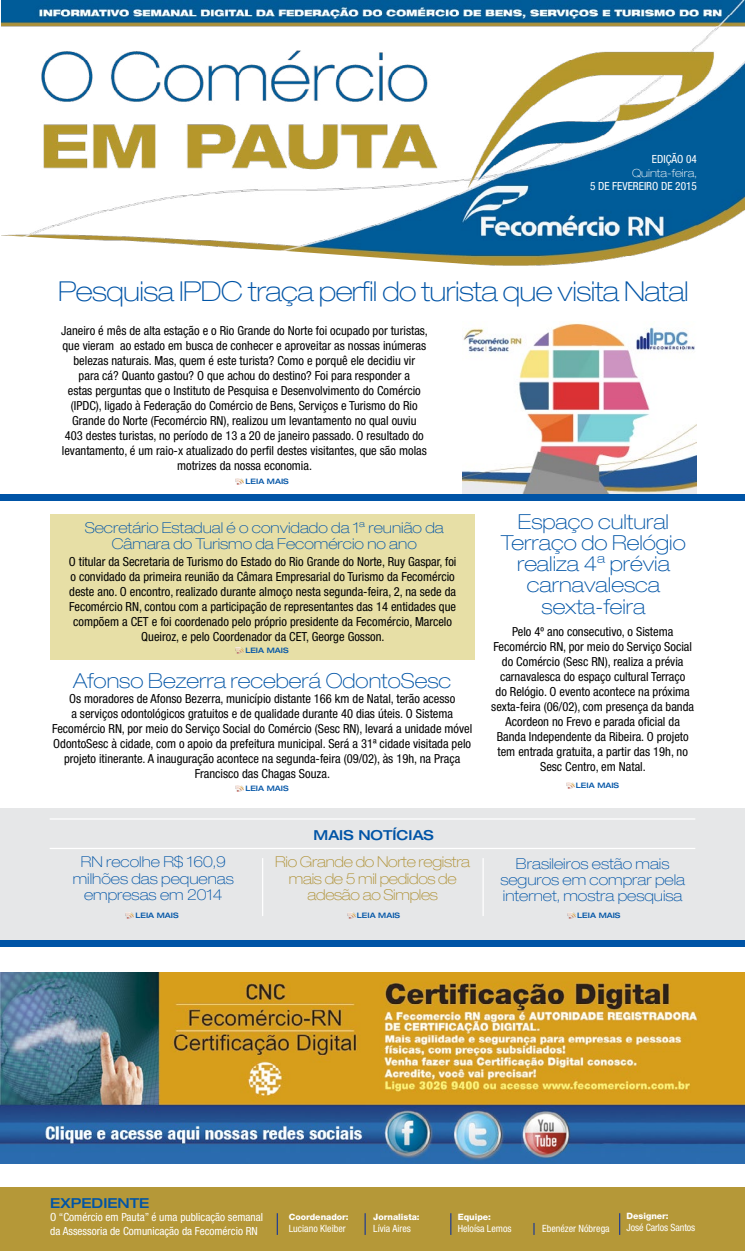
<style>
.page{position:relative;width:745px;height:1251px;background:#fff}
.page>*{position:absolute;margin:0;border:0;box-sizing:border-box;transform-origin:0 0}
.t1{font:100 expanded 27.5px "Helvetica Neue LT Pro";letter-spacing:-.02em;color:#0054a6}
.t2{font:100 expanded 20.62px/21.2px "Helvetica Neue LT Pro";color:#0054a6;text-align:center}
.t3{font:100 expanded 15px/16.2px "Helvetica Neue LT Pro";color:#0054a6;text-align:center}
.t4{font:100 expanded 15px/16.2px "Helvetica Neue LT Pro";letter-spacing:-.02em;color:#af9135;text-align:center}
.t5{font:500 expanded 13.75px "Helvetica Neue LT Pro";color:#0054a6}
.t6{font:condensed 12.5px/15px "Helvetica Neue LT Pro";color:#000;text-align:center}
.t7{font:condensed 11.25px/13.5px "Helvetica Neue LT Pro";color:#fff}
.t8{font:100 expanded 11.25px "Helvetica Neue LT Pro";color:#fff}
.t9{font:condensed 10px "Helvetica Neue LT Pro";color:#fff}
.t10{font:800 8.75px "Helvetica Neue LT Pro";color:#fff}
.t11{font:500 expanded 7.5px "Helvetica Neue LT Pro";color:#0054a6}
</style>
<div class="page">
<img style="left:462px;top:321px;width:234px;height:173px">
<div style="left:0;top:808px;width:744px;height:136px;background:#e6e7e8"></div>
<div style="left:50px;top:514px;width:424px;height:145px;background:#e7dfa6"></div>
<div style="left:0;top:940px;width:744px;height:7px;background:#0054a6"></div>
<div style="left:0;top:494px;width:744px;height:6px;background:#0054a6"></div>
<div style="left:1px;top:1187px;width:743px;height:64px;background:#b59838"></div>
<hr style="left:276px;top:1213px;width:2px;height:22px;background:#25408f">
<svg style="left:364px;top:1213px;width:1px;height:22px"></svg>
<svg style="left:450px;top:1213px;width:1px;height:22px"></svg>
<svg style="left:533px;top:1223px;width:1px;height:12px"></svg>
<hr style="left:618px;top:1213px;width:2px;height:22px;background:#25408f">
<img style="left:0;top:972px;width:744px;height:191px">
<hr style="left:50px;top:818px;width:644px;height:1px;background:#fff">
<hr style="left:50px;top:848px;width:644px;height:1px;background:#fff">
<hr style="left:482px;top:858px;width:1px;height:58px;background:#fff">
<hr style="left:262px;top:858px;width:1px;height:58px;background:#fff">
<svg style="left:567px;top:912px;width:8px;height:6px"></svg>
<svg style="left:236px;top:478px;width:8px;height:6px"></svg>
<svg style="left:126px;top:912px;width:8px;height:6px"></svg>
<svg style="left:347px;top:912px;width:8px;height:6px"></svg>
<img style="left:1px;top:0;width:743px;height:266px">
<svg style="left:235px;top:647px;width:8px;height:6px"></svg>
<svg style="left:566px;top:782px;width:8px;height:6px"></svg>
<svg style="left:235px;top:785px;width:8px;height:6px"></svg>
<p class="t7" style="left:651px;top:153px;width:46px">EDIÇÃO 04</p>
<p class="t8" style="left:631px;top:166px;width:66px">Quinta-feira,</p>
<p class="t7" style="left:589px;top:180px;width:108px">5 de FEVEREiro de 2015</p>
<h1 class="t1" style="left:58px;top:275px;width:631px">Pesquisa IPDC traça perfil do turista que visita Natal</h1>
<p class="t6" style="left:61px;top:323px;width:368px">Janeiro é mês de alta estação e o Rio Grande do Norte foi ocupado por turistas, que vieram ao estado em busca de conhecer e aproveitar as nossas inúmeras belezas naturais. Mas, quem é este turista? Como e porquê ele decidiu vir<br>para cá? Quanto gastou? O que achou do destino? Foi para responder a<br>estas perguntas que o Instituto de Pesquisa e Desenvolvimento do Comércio (IPDC), ligado à Federação do Comércio de Bens, Serviços e Turismo do Rio Grande do Norte (Fecomércio RN), realizou um levantamento no qual ouviu<br>403 destes turistas, no período de 13 a 20 de janeiro passado. O resultado do levantamento, é um raio-x atualizado do perfil destes visitantes, que são molas motrizes da nossa economia.</p>
<p class="t11" style="left:245px;top:477px;width:45px">LEIA MAIS</p>
<p class="t3" style="left:85px;top:519px;width:360px">Secretário Estadual é o convidado da 1ª reunião da<br>Câmara do Turismo da Fecomércio no ano</p>
<p class="t6" style="left:69px;top:554px;width:389px">O titular da Secretaria de Turismo do Estado do Rio Grande do Norte, Ruy Gaspar, foi o convidado da primeira reunião da Câmara Empresarial do Turismo da Fecomércio deste ano. O encontro, realizado durante almoço nesta segunda-feira, 2, na sede da Fecomércio RN, contou com a participação de representantes das 14 entidades que compõem a CET e foi coordenado pelo próprio presidente da Fecomércio, Marcelo Queiroz, e pelo Coordenador da CET, George Gosson.</p>
<p class="t11" style="left:245px;top:646px;width:45px">LEIA MAIS</p>
<h2 class="t2" style="left:73px;top:670px;width:379px">Afonso Bezerra receberá OdontoSesc</h2>
<p class="t6" style="left:52px;top:691px;width:421px">Os moradores de Afonso Bezerra, município distante 166 km de Natal, terão acesso<br>a serviços odontológicos gratuitos e de qualidade durante 40 dias úteis. O Sistema Fecomércio RN, por meio do Serviço Social do Comércio (Sesc RN), levará a unidade móvel OdontoSesc à cidade, com o apoio da prefeitura municipal. Será a 31ª cidade visitada pelo projeto itinerante. A inauguração acontece na segunda-feira (09/02), às 19h, na Praça Francisco das Chagas Souza.</p>
<p class="t11" style="left:245px;top:784px;width:45px">LEIA MAIS</p>
<h2 class="t2" style="left:501px;top:510px;width:186px">Espaço cultural<br>Terraço do Relógio realiza 4ª prévia carnavalesca sexta-feira</h2>
<p class="t6" style="left:491px;top:624px;width:204px">Pelo 4º ano consecutivo, o Sistema Fecomércio RN, por meio do Serviço Social do Comércio (Sesc RN), realiza a prévia carnavalesca do espaço cultural Terraço<br>do Relógio. O evento acontece na próxima sexta-feira (06/02), com presença da banda Acordeon no Frevo e parada oficial da Banda Independente da Ribeira. O projeto tem entrada gratuita, a partir das 19h, no Sesc Centro, em Natal.</p>
<p class="t11" style="left:575px;top:781px;width:45px">LEIA MAIS</p>
<p class="t3" style="left:73px;top:854px;width:162px">RN recolhe R$ 160,9 milhões das pequenas empresas em 2014</p>
<p class="t5" style="left:313px;top:826px;width:122px">MAIS NOTÍCIAS</p>
<p class="t4" style="left:275px;top:854px;width:196px">Rio Grande do Norte registra mais de 5 mil pedidos de adesão ao Simples</p>
<p class="t3" style="left:500px;top:855px;width:186px">Brasileiros estão mais seguros em comprar pela internet, mostra pesquisa</p>
<p class="t11" style="left:135px;top:911px;width:45px">LEIA MAIS</p>
<p class="t11" style="left:356px;top:911px;width:45px">LEIA MAIS</p>
<p class="t11" style="left:577px;top:911px;width:45px">LEIA MAIS</p>
<p class="t5" style="left:50px;top:1194px;width:101px">EXPEDIENTE</p>
<p class="t7" style="left:50px;top:1210px;width:214px">O “Comércio em Pauta” é uma publicação semanal da Assessoria de Comunicação da Fecomércio RN</p>
<p class="t10" style="left:289px;top:1212px;width:61px">Coordenador:</p>
<p class="t9" style="left:289px;top:1223px;width:58px">Luciano Kleiber</p>
<p class="t10" style="left:373px;top:1212px;width:48px">Jornalista:</p>
<p class="t9" style="left:373px;top:1223px;width:39px">Lívia Aires</p>
<p class="t10" style="left:457px;top:1212px;width:35px">Equipe:</p>
<p class="t9" style="left:457px;top:1223px;width:55px">Heloísa Lemos</p>
<p class="t9" style="left:541px;top:1223px;width:69px">Ebenézer Nóbrega</p>
<p class="t10" style="left:626px;top:1211px;width:44px">Designer:</p>
<p class="t9" style="left:626px;top:1222px;width:70px">José Carlos Santos</p>
</div>
